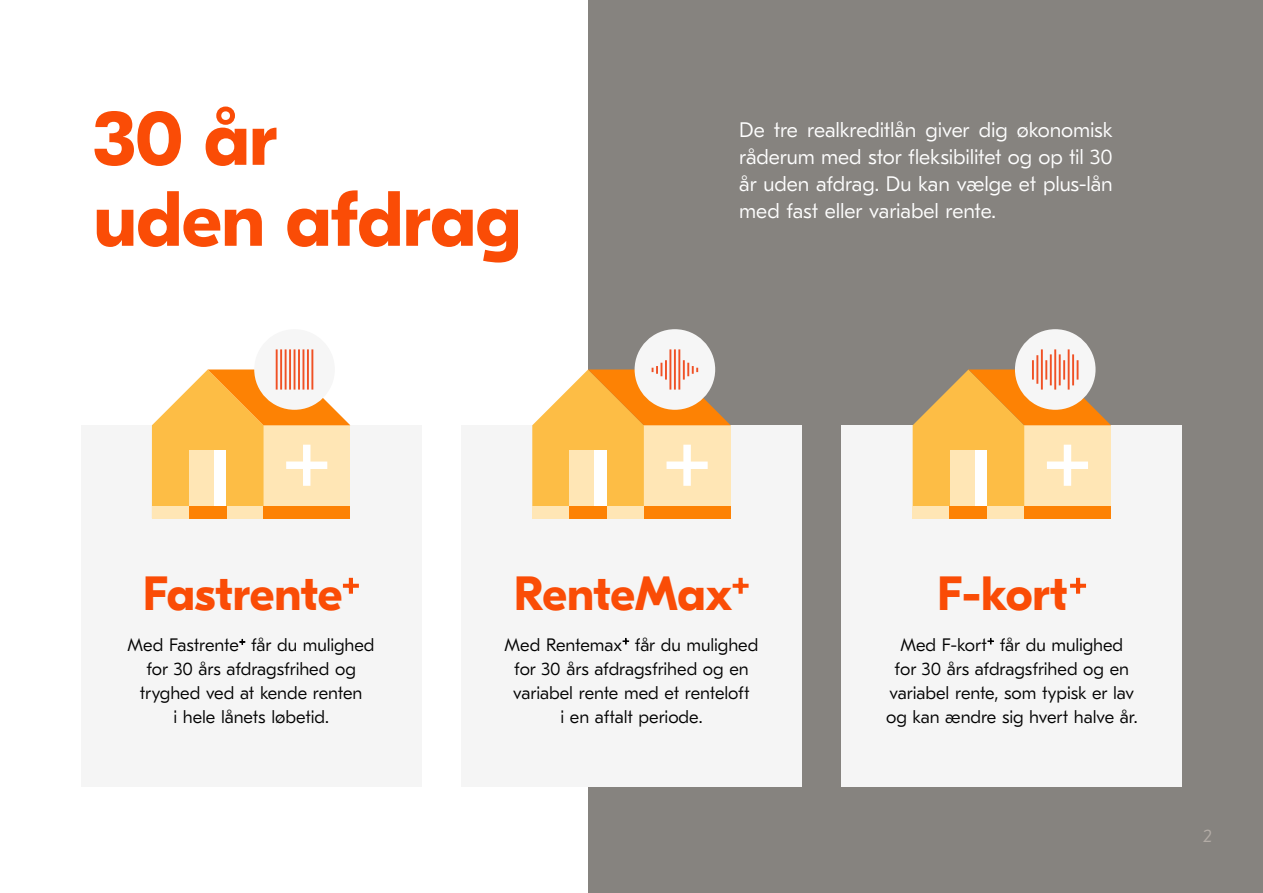
<style>
.page{position:relative;width:1263px;height:893px;background:#fff}
.page>*{position:absolute;margin:0;border:0;box-sizing:border-box;transform-origin:0 0}
.t1{font:700 78px/81px "GT Eesti Pro Display";letter-spacing:-.01em;color:#fa4c06}
.t2{font:700 48px "GT Eesti Pro Display";letter-spacing:-.005em;color:#fa4c06}
.t3{font:300 21px/27px "GT Eesti Pro Text";letter-spacing:-.005em;color:#fff;text-align:justify}
.t4{font:300 18px/24px "GT Eesti Pro Text";letter-spacing:-.005em;color:#000;text-align:center}
.t5{font:300 18px "GT Eesti Pro Text";color:#b3aca6}
</style>
<div class="page">
<div style="left:589px;top:0;width:674px;height:893px;background:#86837f"></div>
<div style="left:81px;top:425px;width:340px;height:362px;background:#f5f5f5"></div>
<div style="left:461px;top:425px;width:340px;height:362px;background:#f5f5f5"></div>
<div style="left:254px;top:329px;width:81px;height:81px;background:#f6f6f6;border-radius:50%"></div>
<hr style="left:289px;top:350px;width:2px;height:39px;background:#f05125">
<hr style="left:298px;top:350px;width:2px;height:39px;background:#f05125">
<hr style="left:294px;top:350px;width:1px;height:39px;background:#f05125">
<hr style="left:276px;top:350px;width:2px;height:39px;background:#f05125">
<hr style="left:285px;top:350px;width:2px;height:39px;background:#f05125">
<hr style="left:302px;top:350px;width:2px;height:39px;background:#f05125">
<hr style="left:280px;top:350px;width:2px;height:39px;background:#f05125">
<hr style="left:307px;top:350px;width:2px;height:39px;background:#f05125">
<hr style="left:311px;top:350px;width:2px;height:39px;background:#f05125">
<svg style="left:152px;top:369px;width:198px;height:149px"></svg>
<div style="left:635px;top:329px;width:80px;height:81px;background:#f6f6f6;border-radius:50%"></div>
<hr style="left:669px;top:350px;width:2px;height:39px;background:#f05125">
<hr style="left:678px;top:350px;width:2px;height:39px;background:#f05125">
<hr style="left:674px;top:350px;width:2px;height:39px;background:#f05125">
<svg style="left:532px;top:361px;width:199px;height:157px"></svg>
<div style="left:842px;top:425px;width:340px;height:362px;background:#f5f5f5"></div>
<div style="left:1015px;top:329px;width:80px;height:81px;background:#f6f6f6;border-radius:50%"></div>
<hr style="left:1050px;top:355px;width:2px;height:29px;background:#f05125">
<hr style="left:1059px;top:355px;width:2px;height:29px;background:#f05125">
<hr style="left:1054px;top:350px;width:2px;height:39px;background:#f05125">
<hr style="left:1036px;top:356px;width:2px;height:27px;background:#f05125">
<hr style="left:1041px;top:350px;width:2px;height:39px;background:#f05125">
<hr style="left:1068px;top:350px;width:1px;height:39px;background:#f05125">
<hr style="left:1072px;top:355px;width:2px;height:29px;background:#f05125">
<svg style="left:913px;top:361px;width:198px;height:157px"></svg>
<h1 class="t1" style="left:94px;top:99px;width:429px">30 år<br>uden afdrag</h1>
<p class="t3" style="left:739px;top:117px;width:375px">De tre realkreditlån giver dig økonomisk råderum med stor fleksibilitet og op til 30 år uden afdrag. Du kan vælge et plus-lån med fast eller variabel rente.</p>
<h2 class="t2" style="left:143px;top:567px;width:218px">Fastrente<sup>+</sup></h2>
<p class="t4" style="left:128px;top:633px;width:248px">Med Fastrente<sup>+</sup> får du mulighed for 30 års afdragsfrihed og tryghed ved at kende renten<br>i hele lånets løbetid.</p>
<h2 class="t2" style="left:514px;top:567px;width:236px">RenteMax<sup>+</sup></h2>
<p class="t4" style="left:505px;top:633px;width:255px">Med Rentemax<sup>+</sup> får du mulighed for 30 års afdragsfrihed og en variabel rente med et renteloft<br>i en aftalt periode.</p>
<h2 class="t2" style="left:937px;top:567px;width:151px">F-kort<sup>+</sup></h2>
<p class="t4" style="left:886px;top:633px;width:253px">Med F-kort<sup>+</sup> får du mulighed<br>for 30 års afdragsfrihed og en variabel rente, som typisk er lav og kan ændre sig hvert halve år.</p>
<p class="t5" style="left:1203px;top:826px;width:10px">2</p>
</div>
